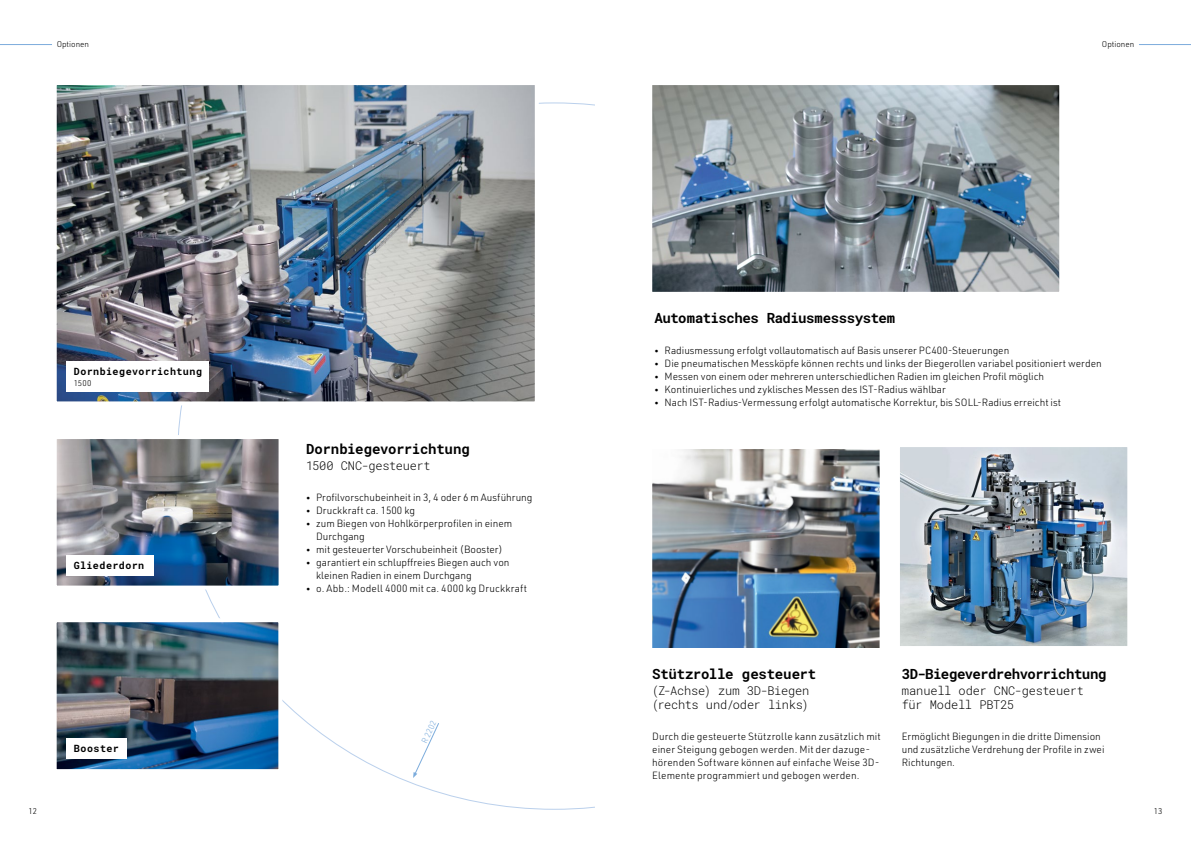
<style>
.page{position:relative;width:1191px;height:842px;background:#fff}
.page>*{position:absolute;margin:0;border:0;box-sizing:border-box;transform-origin:0 0}
.t1{font:700 14px "Roboto Mono";letter-spacing:-.03em;color:#000}
.t2{font:300 12px/14.4px "Roboto Mono";letter-spacing:-.015em;color:#000}
.t3{font:300 10px/13px "URWDIN";color:#000}
.t4{font:300 10px "URWDIN";letter-spacing:.03em;color:#000}
.t5{font:700 10px "Roboto Mono";letter-spacing:.04em;color:#000}
.t6{font:300 8px "URWDIN";color:#000}
.t7{font:300 8px "URWDIN";color:#7cacdc}
.s1{font-size:8px}
</style>
<div class="page">
<hr style="left:1139px;top:44px;width:52px;height:1px;background:#7cacdc">
<hr style="left:0;top:44px;width:52px;height:1px;background:#7cacdc">
<img style="left:901px;top:448px;width:225px;height:197px">
<div style="left:896px;top:443px;width:235px;height:207px;border:4px solid #fff"></div>
<img style="left:58px;top:86px;width:476px;height:314px">
<div style="left:53px;top:81px;width:486px;height:324px;border:4px solid #fff"></div>
<img style="left:58px;top:440px;width:219px;height:145px">
<div style="left:53px;top:435px;width:229px;height:155px;border:4px solid #fff"></div>
<div style="left:67px;top:555px;width:87px;height:20px;background:#fff"></div>
<img style="left:58px;top:623px;width:219px;height:145px">
<div style="left:53px;top:618px;width:229px;height:155px;border:4px solid #fff"></div>
<img style="left:653px;top:450px;width:225px;height:197px">
<div style="left:648px;top:445px;width:235px;height:207px;border:4px solid #fff"></div>
<div style="left:67px;top:738px;width:60px;height:21px;background:#fff"></div>
<svg style="left:413px;top:723px;width:26px;height:55px"></svg>
<img style="left:653px;top:86px;width:405px;height:205px">
<div style="left:648px;top:81px;width:415px;height:215px;border:4px solid #fff"></div>
<div style="left:67px;top:361px;width:142px;height:31px;background:#fff"></div>
<p class="t6" style="left:57px;top:39px;width:34px">Optionen</p>
<p class="t6" style="left:1102px;top:39px;width:34px">Optionen</p>
<p class="t5" style="left:74px;top:364px;width:130px">Dornbiegevorrichtung</p>
<p class="t6" style="left:74px;top:378px;width:19px">1500</p>
<p class="t5" style="left:74px;top:558px;width:72px">Gliederdorn</p>
<p class="t5" style="left:74px;top:742px;width:46px">Booster</p>
<h1 class="t1" style="left:306px;top:439px;width:165px">Dornbiegevorrichtung</h1>
<p class="t2" style="left:306px;top:458px;width:126px">1500 CNC-gesteuert</p>
<p class="t3" style="left:306px;top:490px;width:228px"><span class="s1">•</span> Profilvorschubeinheit in 3, 4 oder 6 m Ausführung</p>
<p class="t3" style="left:306px;top:503px;width:110px"><span class="s1">•</span> Druckkraft ca. 1500 kg</p>
<p class="t3" style="left:316px;top:516px;width:197px;text-indent:-10px"><span class="s1">•</span> zum Biegen von Hohlkörperprofilen in einem<br>Durchgang</p>
<p class="t3" style="left:306px;top:542px;width:198px"><span class="s1">•</span> mit gesteuerter Vorschubeinheit (Booster)</p>
<p class="t3" style="left:316px;top:555px;width:195px;text-indent:-10px"><span class="s1">•</span> garantiert ein schlupffreies Biegen auch von kleinen Radien in einem Durchgang</p>
<p class="t4" style="left:306px;top:582px;width:222px"><span class="s1">•</span> o. Abb.: Modell 4000 mit ca. 4000 kg Druckkraft</p>
<p class="t7" style="left:419px;top:741px;width:26px;rotate:-65deg">R 2202</p>
<h1 class="t1" style="left:654px;top:308px;width:242px">Automatisches Radiusmesssystem</h1>
<p class="t3" style="left:654px;top:344px;width:356px"><span class="s1">•</span> Radiusmessung erfolgt vollautomatisch auf Basis unserer PC400-Steuerungen</p>
<p class="t3" style="left:654px;top:357px;width:448px"><span class="s1">•</span> Die pneumatischen Messköpfe können rechts und links der Biegerollen variabel positioniert werden</p>
<p class="t3" style="left:654px;top:370px;width:391px"><span class="s1">•</span> Messen von einem oder mehreren unterschiedlichen Radien im gleichen Profil möglich</p>
<p class="t3" style="left:654px;top:383px;width:293px"><span class="s1">•</span> Kontinuierliches und zyklisches Messen des IST-Radius wählbar</p>
<p class="t3" style="left:654px;top:396px;width:408px"><span class="s1">•</span> Nach IST-Radius-Vermessung erfolgt automatische Korrektur, bis SOLL-Radius erreicht ist</p>
<h1 class="t1" style="left:652px;top:664px;width:166px">Stützrolle gesteuert</h1>
<p class="t2" style="left:652px;top:683px;width:159px">(Z-Achse) zum 3D-Biegen (rechts und/oder links)</p>
<p class="t3" style="left:652px;top:730px;width:230px">Durch die gesteuerte Stützrolle kann zusätzlich mit einer Steigung gebogen werden. Mit der dazuge&shy;hörenden Software können auf einfache Weise 3D-Elemente programmiert und gebogen werden.</p>
<h1 class="t1" style="left:901px;top:664px;width:206px">3D-Biegeverdrehvorrichtung</h1>
<p class="t2" style="left:901px;top:683px;width:184px;line-height:14px">manuell oder CNC-gesteuert für Modell PBT25</p>
<p class="t3" style="left:901px;top:729px;width:204px">Ermöglicht Biegungen in die dritte Dimension und zusätzliche Verdrehung der Profile in zwei<br>Richtungen.</p>
<p class="t6" style="left:28px;top:805px;width:10px">12</p>
<p class="t6" style="left:1154px;top:805px;width:10px">13</p>
</div>
